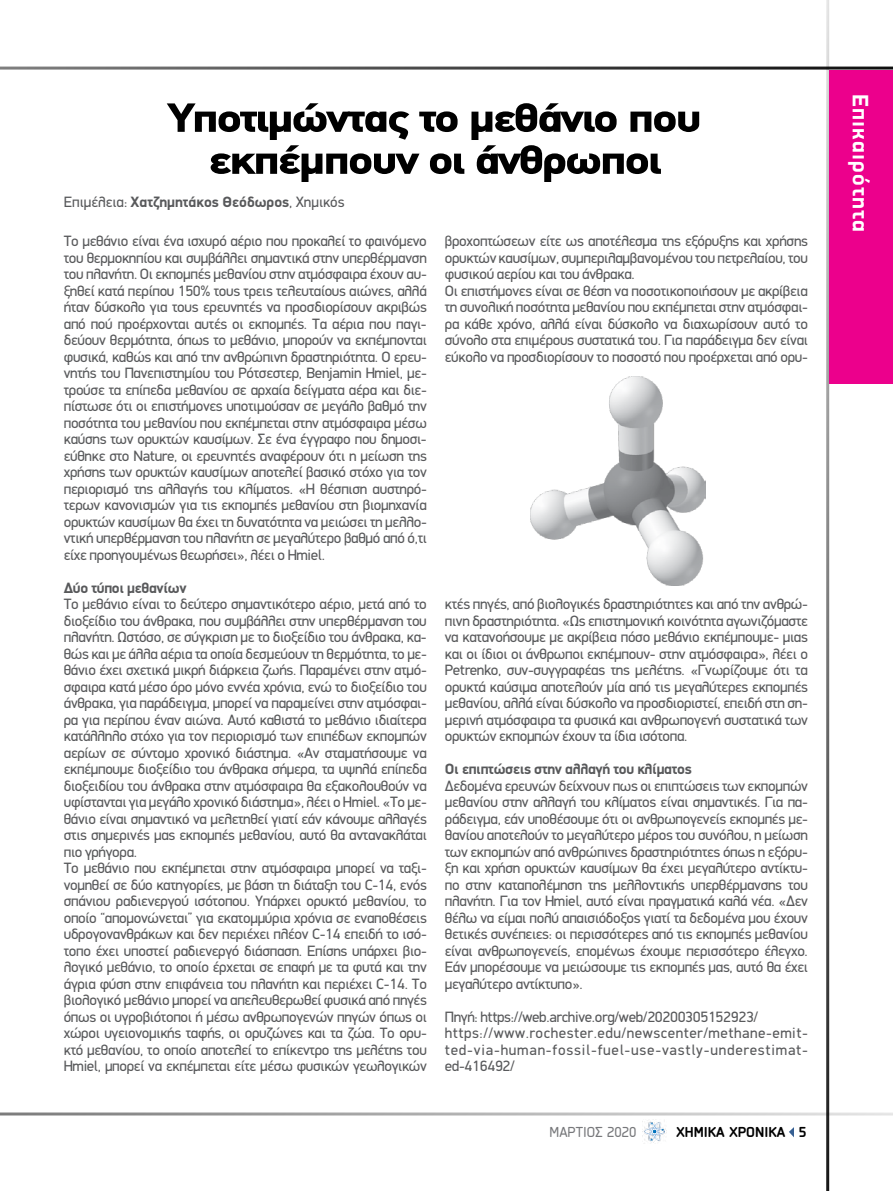
<style>
.page{position:relative;width:893px;height:1191px;background:#fff}
.page>*{position:absolute;margin:0;border:0;box-sizing:border-box;transform-origin:0 0}
.t1{font:900 40.8px/42px "PF Din Text";letter-spacing:-.04em;color:#000;text-align:center;scale:1.25 1}
.t2{font:700 22.5px "PF Din Display Pro";letter-spacing:.05em;color:#fff}
.t3{font:15px/16.5px "PF Din Display";letter-spacing:-.02em;color:#58595b;text-align:justify}
.t4{font:15px/16.5px "PF Din Display";letter-spacing:.04em;color:#58595b}
.t5{font:700 15px "PF Din Display";letter-spacing:-.02em;color:#58595b}
.t6{font:700 15px "PF Din Display";color:#58595b}
.t7{font:700 15px "PF Isotext Pro";color:#000}
.t8{font:15px "PF Isotext Pro";color:#77787b}
.s1{font-weight:400}
</style>
<div class="page">
<svg style="left:789px;top:1127px;width:5px;height:10px"></svg>
<hr style="left:0;top:67px;width:893px;height:3px;background:#000">
<hr style="left:0;top:1112px;width:893px;height:3px;background:#000">
<hr style="left:826px;top:0;width:3px;height:1191px;background:#000">
<img style="left:642px;top:1119px;width:25px;height:24px">
<div style="left:829px;top:70px;width:64px;height:313px;background:#ec008c"></div>
<img style="left:530px;top:377px;width:176px;height:208px">
<h1 class="t1" style="left:168px;top:96px;width:429px">Υποτιμώντας το μεθάνιο που εκπέμπουν οι άνθρωποι</h1>
<p class="t6" style="left:64px;top:193px;width:282px"><span class="s1">Επιμέλεια:</span> Χατζημητάκος Θεόδωρος<span class="s1">, Χημικός</span></p>
<p class="t3" style="left:64px;top:232px;width:365px">Το μεθάνιο είναι ένα ισχυρό αέριο που προκαλεί το φαινόμενο του θερμοκηπίου και συμβάλλει σημαντικά στην υπερθέρμανση του πλανήτη. Οι εκπομπές μεθανίου στην ατμόσφαιρα έχουν αυ&shy;ξηθεί κατά περίπου 150% τους τρεις τελευταίους αιώνες, αλλά ήταν δύσκολο για τους ερευνητές να προσδιορίσουν ακριβώς από πού προέρχονται αυτές οι εκπομπές. Τα αέρια που παγι&shy;δεύουν θερμότητα, όπως το μεθάνιο, μπορούν να εκπέμπονται φυσικά, καθώς και από την ανθρώπινη δραστηριότητα. Ο ερευ&shy;νητής του Πανεπιστημίου του Ρότσεστερ, Benjamin Hmiel, με&shy;τρούσε τα επίπεδα μεθανίου σε αρχαία δείγματα αέρα και διε&shy;πίστωσε ότι οι επιστήμονες υποτιμούσαν σε μεγάλο βαθμό την ποσότητα του μεθανίου που εκπέμπεται στην ατμόσφαιρα μέσω καύσης των ορυκτών καυσίμων. Σε ένα έγγραφο που δημοσι&shy;εύθηκε στο Nature, οι ερευνητές αναφέρουν ότι η μείωση της χρήσης των ορυκτών καυσίμων αποτελεί βασικό στόχο για τον περιορισμό της αλλαγής του κλίματος. «Η θέσπιση αυστηρό&shy;τερων κανονισμών για τις εκπομπές μεθανίου στη βιομηχανία ορυκτών καυσίμων θα έχει τη δυνατότητα να μειώσει τη μελλο&shy;ντική υπερθέρμανση του πλανήτη σε μεγαλύτερο βαθμό από ό,τι είχε προηγουμένως θεωρήσει», λέει ο Hmiel.</p>
<p class="t5" style="left:64px;top:578px;width:124px">Δύο τύποι μεθανίων</p>
<p class="t3" style="left:64px;top:595px;width:365px;text-align:left">Το μεθάνιο είναι το δεύτερο σημαντικότερο αέριο, μετά από το διοξείδιο του άνθρακα, που συμβάλλει στην υπερθέρμανση του πλανήτη. Ωστόσο, σε σύγκριση με το διοξείδιο του άνθρακα, κα&shy;θώς και με άλλα αέρια τα οποία δεσμεύουν τη θερμότητα, το με&shy;θάνιο έχει σχετικά μικρή διάρκεια ζωής. Παραμένει στην ατμό&shy;σφαιρα κατά μέσο όρο μόνο εννέα χρόνια, ενώ το διοξείδιο του άνθρακα, για παράδειγμα, μπορεί να παραμείνει στην ατμόσφαι&shy;ρα για περίπου έναν αιώνα. Αυτό καθιστά το μεθάνιο ιδιαίτερα κατάλληλο στόχο για τον περιορισμό των επιπέδων εκπομπών αερίων σε σύντομο χρονικό διάστημα. «Αν σταματήσουμε να εκπέμπουμε διοξείδιο του άνθρακα σήμερα, τα υψηλά επίπεδα διοξειδίου του άνθρακα στην ατμόσφαιρα θα εξακολουθούν να υφίστανται για μεγάλο χρονικό διάστημα», λέει ο Hmiel. «Το με&shy;θάνιο είναι σημαντικό να μελετηθεί γιατί εάν κάνουμε αλλαγές στις σημερινές μας εκπομπές μεθανίου, αυτό θα αντανακλάται πιο γρήγορα.<br>Το μεθάνιο που εκπέμπεται στην ατμόσφαιρα μπορεί να ταξι&shy;νομηθεί σε δύο κατηγορίες, με βάση τη διάταξη του C-14, ενός σπάνιου ραδιενεργού ισότοπου. Υπάρχει ορυκτό μεθανίου, το οποίο “απομονώνεται” για εκατομμύρια χρόνια σε εναποθέσεις υδρογονανθράκων και δεν περιέχει πλέον C-14 επειδή το ισό&shy;τοπο έχει υποστεί ραδιενεργό διάσπαση. Επίσης υπάρχει βιο&shy;λογικό μεθάνιο, το οποίο έρχεται σε επαφή με τα φυτά και την άγρια φύση στην επιφάνεια του πλανήτη και περιέχει C-14. Το βιολογικό μεθάνιο μπορεί να απελευθερωθεί φυσικά από πηγές όπως οι υγροβιότοποι ή μέσω ανθρωπογενών πηγών όπως οι χώροι υγειονομικής ταφής, οι ορυζώνες και τα ζώα. Το ορυ&shy;κτό μεθανίου, το οποίο αποτελεί το επίκεντρο της μελέτης του Hmiel, μπορεί να εκπέμπεται είτε μέσω φυσικών γεωλογικών</p>
<p class="t3" style="left:445px;top:232px;width:365px;text-align:left">βροχοπτώσεων είτε ως αποτέλεσμα της εξόρυξης και χρήσης ορυκτών καυσίμων, συμπεριλαμβανομένου του πετρελαίου, του φυσικού αερίου και του άνθρακα.<br>Οι επιστήμονες είναι σε θέση να ποσοτικοποιήσουν με ακρίβεια τη συνολική ποσότητα μεθανίου που εκπέμπεται στην ατμόσφαι&shy;ρα κάθε χρόνο, αλλά είναι δύσκολο να διαχωρίσουν αυτό το σύνολο στα επιμέρους συστατικά του. Για παράδειγμα δεν είναι εύκολο να προσδιορίσουν το ποσοστό που προέρχεται από ορυ-</p>
<p class="t3" style="left:445px;top:595px;width:365px">κτές πηγές, από βιολογικές δραστηριότητες και από την ανθρώ&shy;πινη δραστηριότητα. «Ως επιστημονική κοινότητα αγωνιζόμαστε να κατανοήσουμε με ακρίβεια πόσο μεθάνιο εκπέμπουμε- μιας και οι ίδιοι οι άνθρωποι εκπέμπουν- στην ατμόσφαιρα», λέει ο Petrenko, συν-συγγραφέας της μελέτης. «Γνωρίζουμε ότι τα ορυκτά καύσιμα αποτελούν μία από τις μεγαλύτερες εκπομπές μεθανίου, αλλά είναι δύσκολο να προσδιοριστεί, επειδή στη ση&shy;μερινή ατμόσφαιρα τα φυσικά και ανθρωπογενή συστατικά των ορυκτών εκπομπών έχουν τα ίδια ισότοπα.</p>
<p class="t5" style="left:445px;top:760px;width:248px">Οι επιπτώσεις στην αλλαγή του κλίματος</p>
<p class="t3" style="left:445px;top:777px;width:365px">Δεδομένα ερευνών δείχνουν πως οι επιπτώσεις των εκπομπών μεθανίου στην αλλαγή του κλίματος είναι σημαντικές. Για πα&shy;ράδειγμα, εάν υποθέσουμε ότι οι ανθρωπογενείς εκπομπές με&shy;θανίου αποτελούν το μεγαλύτερο μέρος του συνόλου, η μείωση των εκπομπών από ανθρώπινες δραστηριότητες όπως η εξόρυ&shy;ξη και χρήση ορυκτών καυσίμων θα έχει μεγαλύτερο αντίκτυ&shy;πο στην καταπολέμηση της μελλοντικής υπερθέρμανσης του πλανήτη. Για τον Hmiel, αυτό είναι πραγματικά καλά νέα. «Δεν θέλω να είμαι πολύ απαισιόδοξος γιατί τα δεδομένα μου έχουν θετικές συνέπειες: οι περισσότερες από τις εκπομπές μεθανίου είναι ανθρωπογενείς, επομένως έχουμε περισσότερο έλεγχο.<br>Εάν μπορέσουμε να μειώσουμε τις εκπομπές μας, αυτό θα έχει μεγαλύτερο αντίκτυπο».</p>
<p class="t4" style="left:445px;top:1008px;width:365px">Πηγή: https://web.archive.org/web/20200305152923/ https://www.rochester.edu/newscenter/methane-emit&shy;ted-via-human-fossil-fuel-use-vastly-underestimat&shy;ed-416492/</p>
<p class="t8" style="left:550px;top:1123px;width:88px">ΜΑΡΤΙΟΣ 2020</p>
<p class="t7" style="left:676px;top:1123px;width:132px">ΧΗΜΙΚΑ ΧΡΟΝΙΚΑ 5</p>
<h2 class="t2" style="left:874px;top:94px;width:140px;rotate:90deg">Επικαιρότητα</h2>
</div>
